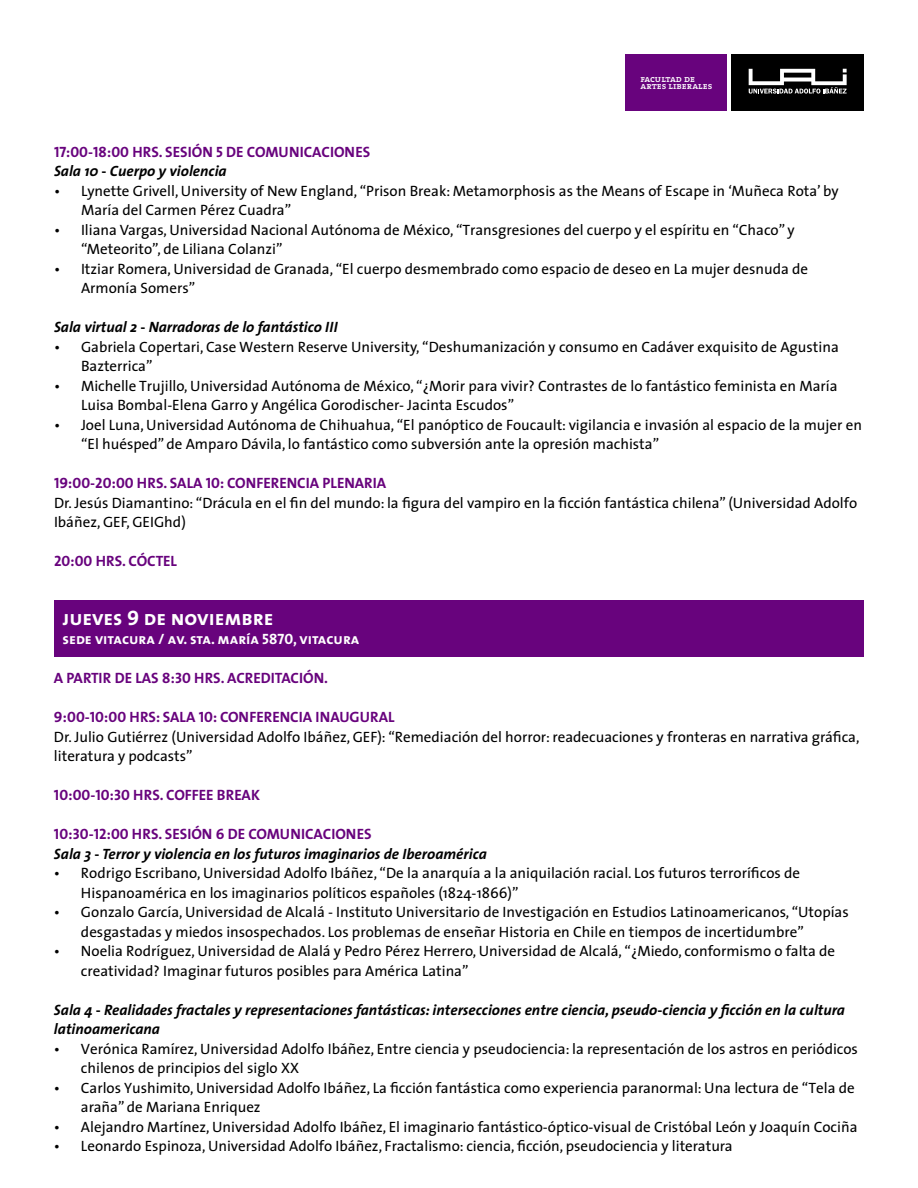
<style>
.page{position:relative;width:918px;height:1188px;background:#fff}
.page>*{position:absolute;margin:0;border:0;box-sizing:border-box;transform-origin:0 0}
.t1{font:21px "The Sans Bold Caps";color:#fff}
.t2{font:15px/19.5px "The Sans";color:#000}
.t3{font:italic 700 15px/19.5px "The Sans";color:#000}
.t4{font:15px "The Sans Bold Caps";color:#68037d}
.t5{font:15px "The Sans Bold Caps";color:#fff}
.t6{font:9.45px/6.9px "The Serif Semi Bold Caps";color:#fff}
</style>
<div class="page">
<div style="left:54px;top:600px;width:810px;height:57px;background:#68037d"></div>
<div style="left:731px;top:54px;width:133px;height:57px;background:#000"></div>
<svg style="left:749px;top:69px;width:98px;height:25px"></svg>
<div style="left:626px;top:54px;width:101px;height:57px;background:#68037d"></div>
<p class="t6" style="left:641px;top:76px;width:73px">facultad de artes liberales</p>
<p class="t4" style="left:54px;top:139px;width:318px">17:00-18:00 HRS. SESIÓN 5 DE COMUNICACIONES</p>
<p class="t3" style="left:54px;top:161px;width:174px">Sala 10 - Cuerpo y violencia</p>
<p class="t2" style="left:81px;top:180px;width:759px;text-indent:-27px">• Lynette Grivell, University of New England, “Prison Break: Metamorphosis as the Means of Escape in ‘Muñeca Rota’ by<br>María del Carmen Pérez Cuadra”</p>
<p class="t2" style="left:81px;top:219px;width:715px;text-indent:-27px">• Iliana Vargas, Universidad Nacional Autónoma de México, “Transgresiones del cuerpo y el espíritu en “Chaco” y “Meteorito”, de Liliana Colanzi”</p>
<p class="t2" style="left:81px;top:258px;width:729px;text-indent:-27px">• Itziar Romera, Universidad de Granada, “El cuerpo desmembrado como espacio de deseo en La mujer desnuda de<br>Armonía Somers”</p>
<p class="t3" style="left:54px;top:317px;width:285px">Sala virtual 2 - Narradoras de lo fantástico III</p>
<p class="t2" style="left:81px;top:336px;width:759px;text-indent:-27px">• Gabriela Copertari, Case Western Reserve University, “Deshumanización y consumo en Cadáver exquisito de Agustina<br>Bazterrica”</p>
<p class="t2" style="left:81px;top:375px;width:758px;text-indent:-27px">• Michelle Trujillo, Universidad Autónoma de México, “¿Morir para vivir? Contrastes de lo fantástico feminista en María<br>Luisa Bombal-Elena Garro y Angélica Gorodischer- Jacinta Escudos”</p>
<p class="t2" style="left:81px;top:414px;width:782px;text-indent:-27px">• Joel Luna, Universidad Autónoma de Chihuahua, “El panóptico de Foucault: vigilancia e invasión al espacio de la mujer en “El huésped” de Amparo Dávila, lo fantástico como subversión ante la opresión machista”</p>
<p class="t4" style="left:54px;top:471px;width:334px">19:00-20:00 HRS. SALA 10: CONFERENCIA PLENARIA</p>
<p class="t2" style="left:54px;top:492px;width:805px">Dr. Jesús Diamantino: “Drácula en el fin del mundo: la figura del vampiro en la ficción fantástica chilena” (Universidad Adolfo<br>Ibáñez, GEF, GEIGhd)</p>
<p class="t4" style="left:54px;top:549px;width:125px">20:00 HRS. CÓCTEL</p>
<h1 class="t1" style="left:63px;top:600px;width:213px">jueves 9 de noviembre</h1>
<p class="t5" style="left:63px;top:627px;width:298px">sede vitacura / av. sta. maría 5870, vitacura</p>
<p class="t4" style="left:54px;top:666px;width:276px">A PARTIR DE LAS 8:30 HRS. ACREDITACIÓN.</p>
<p class="t4" style="left:54px;top:705px;width:342px">9:00-10:00 HRS: SALA 10: CONFERENCIA INAUGURAL</p>
<p class="t2" style="left:54px;top:726px;width:807px">Dr. Julio Gutiérrez (Universidad Adolfo Ibáñez, GEF): “Remediación del horror: readecuaciones y fronteras en narrativa gráfica, literatura y podcasts”</p>
<p class="t4" style="left:54px;top:783px;width:207px">10:00-10:30 HRS. COFFEE BREAK</p>
<p class="t4" style="left:54px;top:822px;width:319px">10:30-12:00 HRS. SESIÓN 6 DE COMUNICACIONES</p>
<p class="t3" style="left:54px;top:843px;width:434px">Sala 3 - Terror y violencia en los futuros imaginarios de Iberoamérica</p>
<p class="t2" style="left:81px;top:863px;width:721px;text-indent:-27px">• Rodrigo Escribano, Universidad Adolfo Ibáñez, “De la anarquía a la aniquilación racial. Los futuros terroríficos de<br>Hispanoamérica en los imaginarios políticos españoles (1824-1866)”</p>
<p class="t2" style="left:81px;top:902px;width:769px;text-indent:-27px">• Gonzalo García, Universidad de Alcalá - Instituto Universitario de Investigación en Estudios Latinoamericanos, “Utopías desgastadas y miedos insospechados. Los problemas de enseñar Historia en Chile en tiempos de incertidumbre”</p>
<p class="t2" style="left:81px;top:941px;width:756px;text-indent:-27px">• Noelia Rodríguez, Universidad de Alalá y Pedro Pérez Herrero, Universidad de Alcalá, “¿Miedo, conformismo o falta de creatividad? Imaginar futuros posibles para América Latina”</p>
<p class="t3" style="left:54px;top:999px;width:792px">Sala 4 - Realidades fractales y representaciones fantásticas: intersecciones entre ciencia, pseudo-ciencia y ficción en la cultura latinoamericana</p>
<p class="t2" style="left:81px;top:1038px;width:779px;text-indent:-27px">• Verónica Ramírez, Universidad Adolfo Ibáñez, Entre ciencia y pseudociencia: la representación de los astros en periódicos chilenos de principios del siglo XX</p>
<p class="t2" style="left:81px;top:1077px;width:775px;text-indent:-27px">• Carlos Yushimito, Universidad Adolfo Ibáñez, La ficción fantástica como experiencia paranormal: Una lectura de “Tela de araña” de Mariana Enriquez</p>
<p class="t2" style="left:54px;top:1116px;width:805px">• Alejandro Martínez, Universidad Adolfo Ibáñez, El imaginario fantástico-óptico-visual de Cristóbal León y Joaquín Cociña</p>
<p class="t2" style="left:54px;top:1136px;width:680px">• Leonardo Espinoza, Universidad Adolfo Ibáñez, Fractalismo: ciencia, ficción, pseudociencia y literatura</p>
</div>
